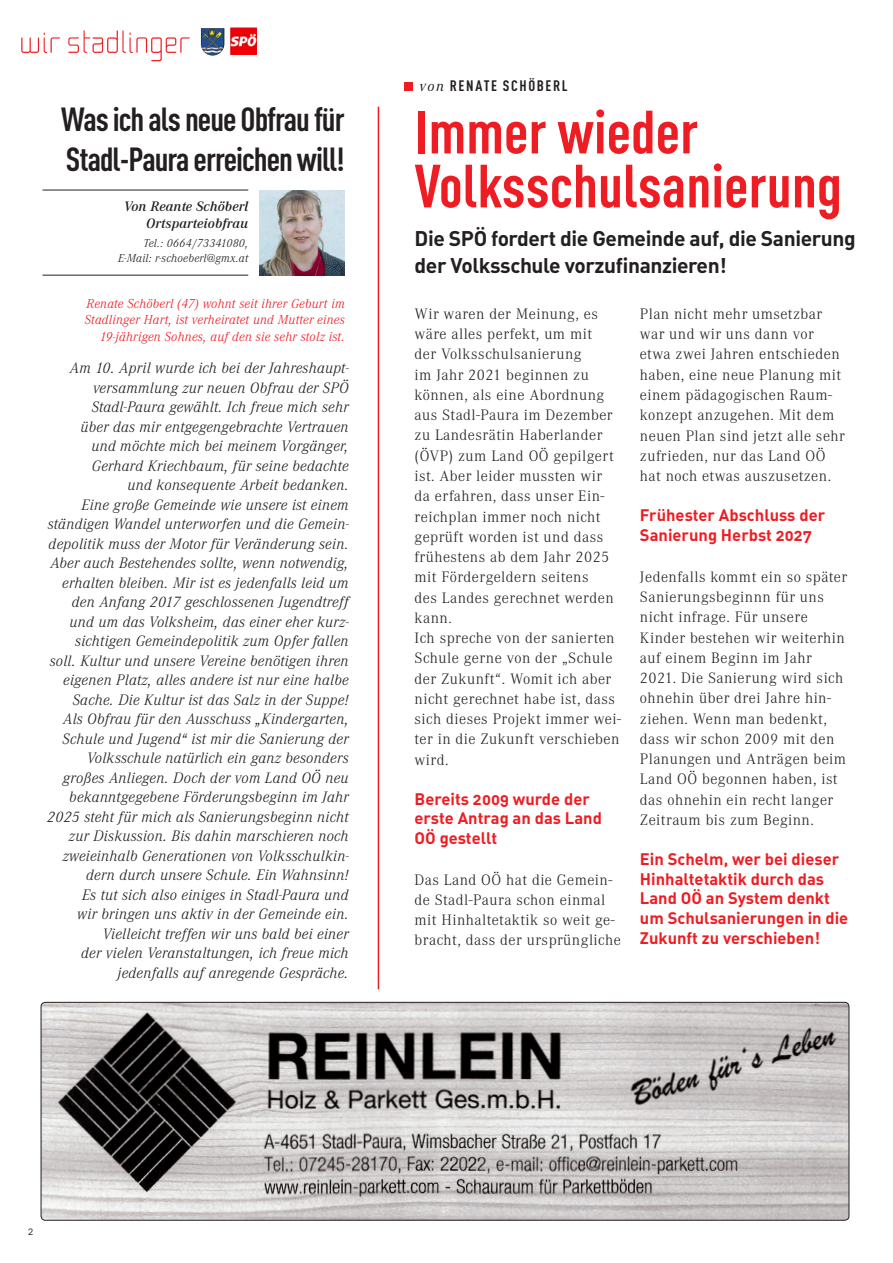
<style>
.page{position:relative;width:893px;height:1263px;background:#fff}
.page>*{position:absolute;margin:0;border:0;box-sizing:border-box;transform-origin:0 0}
.t1{font:700 60px/54px "CADIN Condensed";color:#ee1d23}
.t2{font:700 33px/39.6px "CADIN Condensed";letter-spacing:-.03em;color:#231f20}
.t3{font:700 21px/27px "CADIN Caps";letter-spacing:-.02em;color:#231f20}
.t4{font:700 16.5px/19.8px "CADIN Caps";color:#ee1d23}
.t5{font:italic 300 15.75px/19.5px "Corporate A";letter-spacing:.02em;color:#231f20;text-align:right}
.t6{font:300 15.75px/20.2px "Corporate A";letter-spacing:.03em;color:#231f20}
.t7{font:700 15px "CADIN Condensed";color:#231f20}
.t8{font:italic 600 14.25px/16.5px "Corporate A";letter-spacing:.01em;color:#231f20;text-align:right}
.t9{font:italic 300 13.5px/16.5px "Corporate A";letter-spacing:.02em;color:#ee1d23;text-align:right}
.t10{font:italic 300 12px/15px "Corporate A";letter-spacing:.02em;color:#231f20;text-align:right}
.t11{font:10.5px "CADIN Caps";color:#231f20}
.s1{font-family:"Corporate A";font-weight:400;font-style:italic}
</style>
<div class="page">
<img style="left:201px;top:28px;width:23px;height:28px">
<svg style="left:21px;top:30px;width:169px;height:31px"></svg>
<img style="left:230px;top:28px;width:27px;height:26px">
<hr style="left:378px;top:107px;width:1px;height:882px;background:#ee1d23">
<img style="left:260px;top:190px;width:85px;height:85px">
<hr style="left:43px;top:190px;width:205px;height:1px;background:#231f20">
<hr style="left:43px;top:275px;width:205px;height:1px;background:#231f20">
<div style="left:404px;top:82px;width:9px;height:9px;background:#ee1d23"></div>
<img style="left:41px;top:1002px;width:808px;height:218px">
<div style="left:41px;top:1002px;width:808px;height:218px;border:1px solid #231f20;border-radius:4px"></div>
<h2 class="t2" style="left:61px;top:99px;width:285px">Was ich als neue Obfrau für<br>Stadl-Paura erreichen will!</h2>
<p class="t8" style="left:124px;top:198px;width:126px">Von Reante Schöberl<br>Ortsparteiobfrau</p>
<p class="t10" style="left:118px;top:236px;width:132px">Tel.: 0664/73341080,<br>E-Mail: r-schoeberl@gmx.at</p>
<p class="t9" style="left:85px;top:295px;width:261px">Renate Schöberl (47) wohnt seit ihrer Geburt im<br>Stadlinger Hart, ist verheiratet und Mutter eines<br>19-jährigen Sohnes, auf den sie sehr stolz ist.</p>
<p class="t5" style="left:47px;top:358px;width:303px">Am 10. April wurde ich bei der Jahreshaupt&shy;versammlung zur neuen Obfrau der SPÖ Stadl-Paura gewählt. Ich freue mich sehr<br>über das mir entgegengebrachte Vertrauen<br>und möchte mich bei meinem Vorgänger, Gerhard Kriechbaum, für seine bedachte<br>und konsequente Arbeit bedanken.<br>Eine große Gemeinde wie unsere ist einem ständigen Wandel unterworfen und die Gemein&shy;depolitik muss der Motor für Veränderung sein.<br>Aber auch Bestehendes sollte, wenn notwendig, erhalten bleiben. Mir ist es jedenfalls leid um den Anfang 2017 geschlossenen Jugendtreff und um das Volksheim, das einer eher kurz&shy;sichtigen Gemeindepolitik zum Opfer fallen soll. Kultur und unsere Vereine benötigen ihren eigenen Platz, alles andere ist nur eine halbe Sache. Die Kultur ist das Salz in der Suppe!<br>Als Obfrau für den Ausschuss „Kindergarten, Schule und Jugend“ ist mir die Sanierung der Volksschule natürlich ein ganz besonders großes Anliegen. Doch der vom Land OÖ neu bekanntgegebene Förderungsbeginn im Jahr 2025 steht für mich als Sanierungsbeginn nicht zur Diskussion. Bis dahin marschieren noch zweieinhalb Generationen von Volksschulkin&shy;dern durch unsere Schule. Ein Wahnsinn!<br>Es tut sich also einiges in Stadl-Paura und<br>wir bringen uns aktiv in der Gemeinde ein.<br>Vielleicht treffen wir uns bald bei einer<br>der vielen Veranstaltungen, ich freue mich jedenfalls auf anregende Gespräche.</p>
<p class="t7" style="left:420px;top:77px;width:149px"><span class="s1">von</span> RENATE SCHÖBERL</p>
<h1 class="t1" style="left:415px;top:104px;width:429px">Immer wieder<br>Volksschulsanierung</h1>
<h3 class="t3" style="left:415px;top:225px;width:443px">Die SPÖ fordert die Gemeinde auf, die Sanierung der Volksschule vorzufinanzieren!</h3>
<p class="t6" style="left:415px;top:304px;width:208px">Wir waren der Meinung, es wäre alles perfekt, um mit<br>der Volksschulsanierung<br>im Jahr 2021 beginnen zu können, als eine Abordnung aus Stadl-Paura im Dezember zu Landesrätin Haberlander (ÖVP) zum Land OÖ gepilgert ist. Aber leider mussten wir da erfahren, dass unser Ein&shy;reichplan immer noch nicht geprüft worden ist und dass frühestens ab dem Jahr 2025 mit Fördergeldern seitens<br>des Landes gerechnet werden kann.<br>Ich spreche von der sanierten<br>Schule gerne von der „Schule der Zukunft“. Womit ich aber nicht gerechnet habe ist, dass sich dieses Projekt immer wei&shy;ter in die Zukunft verschieben wird.</p>
<p class="t4" style="left:415px;top:788px;width:189px">Bereits 2009 wurde der erste Antrag an das Land<br>OÖ gestellt</p>
<p class="t6" style="left:415px;top:870px;width:208px">Das Land OÖ hat die Gemein&shy;de Stadl-Paura schon einmal mit Hinhaltetaktik so weit ge&shy;bracht, dass der ursprüngliche</p>
<p class="t6" style="left:640px;top:304px;width:206px">Plan nicht mehr umsetzbar war und wir uns dann vor etwa zwei Jahren entschieden haben, eine neue Planung mit einem pädagogischen Raum&shy;konzept anzugehen. Mit dem neuen Plan sind jetzt alle sehr zufrieden, nur das Land OÖ hat noch etwas auszusetzen.</p>
<p class="t4" style="left:640px;top:505px;width:187px;line-height:20.2px">Frühester Abschluss der<br>Sanierung Herbst 2027</p>
<p class="t6" style="left:640px;top:567px;width:209px">Jedenfalls kommt ein so später<br>Sanierungsbeginnn für uns nicht infrage. Für unsere<br>Kinder bestehen wir weiterhin auf einem Beginn im Jahr<br>2021. Die Sanierung wird sich ohnehin über drei Jahre hin&shy;ziehen. Wenn man bedenkt, dass wir schon 2009 mit den<br>Planungen und Anträgen beim<br>Land OÖ begonnen haben, ist das ohnehin ein recht langer<br>Zeitraum bis zum Beginn.</p>
<p class="t4" style="left:640px;top:849px;width:210px">Ein Schelm, wer bei dieser<br>Hinhaltetaktik durch das<br>Land OÖ an System denkt um Schulsanierungen in die<br>Zukunft zu verschieben!</p>
<p class="t11" style="left:28px;top:1225px;width:7px">2</p>
</div>
